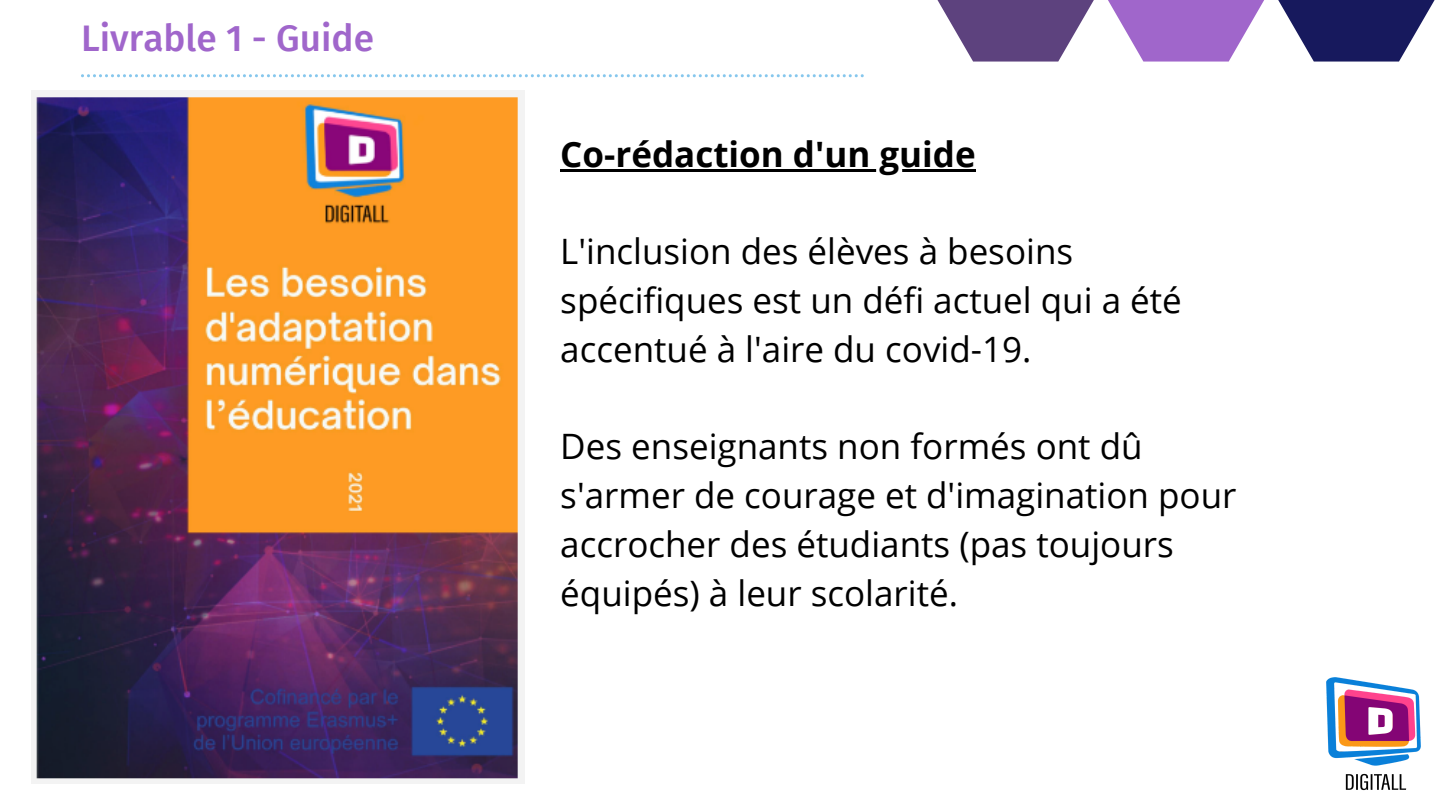
<style>
.page{position:relative;width:1440px;height:810px;background:#fff}
.page>*{position:absolute;margin:0;border:0;box-sizing:border-box;transform-origin:0 0}
.t1{font:500 37px "Fira Sans";color:#a066cb}
.t2{font:35px/48.8px "Open Sans";color:#000}
.t3{font:700 35px "Open Sans";color:#000}
</style>
<div class="page">
<svg style="left:81px;top:74px;width:783px;height:3px"></svg>
<svg style="left:937px;top:0;width:498px;height:62px"></svg>
<img style="left:1326px;top:677px;width:95px;height:114px">
<img style="left:31px;top:90px;width:494px;height:693px">
<hr style="left:560px;top:169px;width:416px;height:3px;background:#000">
<p class="t1" style="left:81px;top:17px;width:295px">Livrable 1 - Guide</p>
<p class="t3" style="left:560px;top:130px;width:417px">Co-rédaction d'un guide</p>
<p class="t2" style="left:560px;top:227px;width:623px">L'inclusion des élèves à besoins spécifiques est un défi actuel qui a été accentué à l'aire du covid-19.</p>
<p class="t2" style="left:560px;top:422px;width:678px">Des enseignants non formés ont dû s'armer de courage et d'imagination pour accrocher des étudiants (pas toujours équipés) à leur scolarité.</p>
</div>
